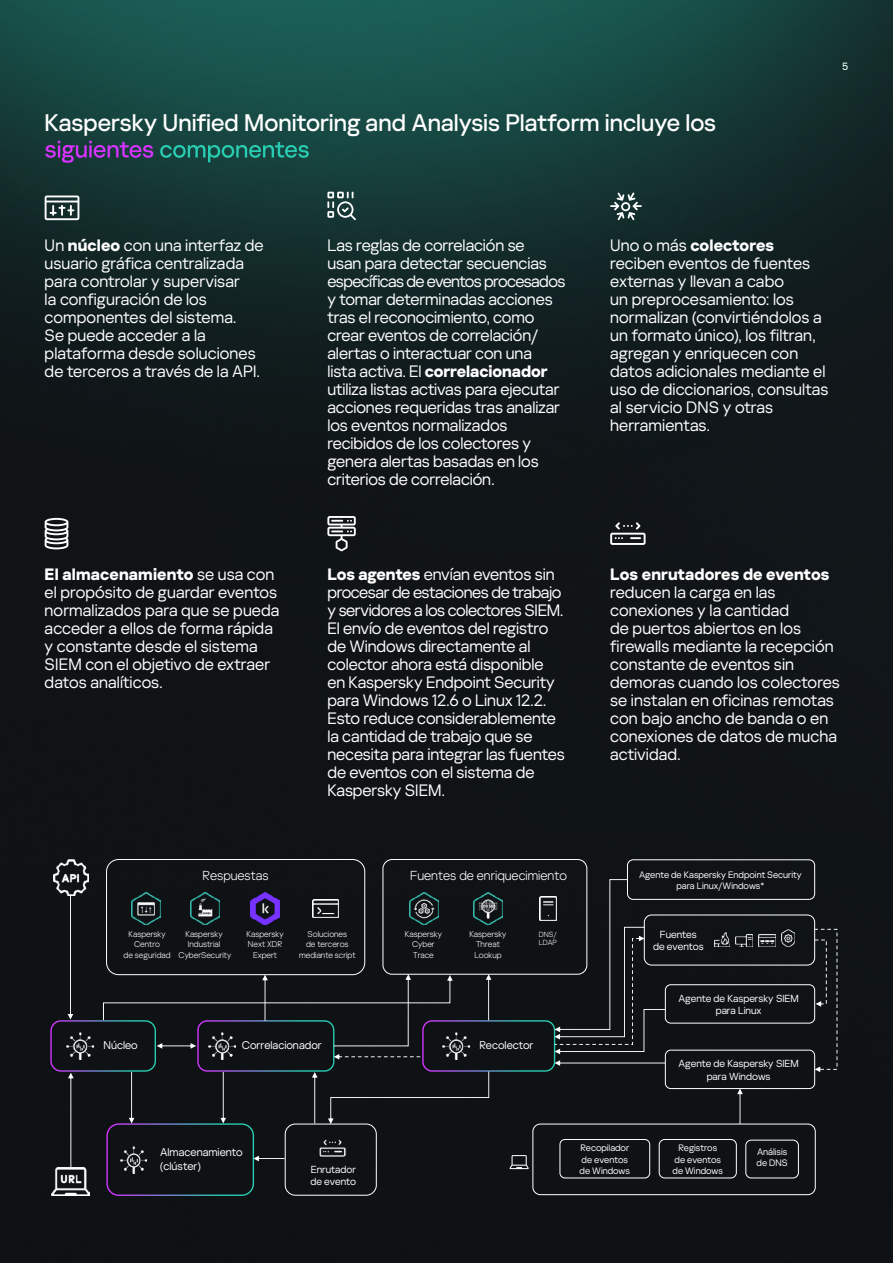
<style>
.page{position:relative;width:893px;height:1263px;background:#fff}
.page>*{position:absolute;margin:0;border:0;box-sizing:border-box;transform-origin:0 0}
.t1{font:500 24px/27px "Kaspersky Sans Display";color:#fff}
.t2{font:16.5px/18px "Kaspersky Sans Display";color:#fff}
.t3{font:700 16.5px "Kaspersky Sans Display";letter-spacing:.01em;color:#fff}
.t4{font:300 13.05px "Kaspersky Sans Display";color:#fff}
.t5{font:11.1px/13.4px "Kaspersky Sans Display";color:#fff}
.t6{font:500 10.5px "Kaspersky Sans Display";color:#fff}
.t7{font:10.2px/12.3px "Kaspersky Sans Display";color:#fff;text-align:center}
.t8{font:9.3px/11.1px "Kaspersky Sans Display";color:#fff;text-align:center}
.t9{font:300 8.4px/10.1px "Kaspersky Sans Display";color:#fff;text-align:center}
.t10{font:300 7.35px/9px "Kaspersky Sans Display";color:#fff}
.s1{font-weight:700}
</style>
<div class="page">
<div style="left:0;top:967px;width:893px;height:296px;background:#0e1215"></div>
<img style="left:0;top:0;width:893px;height:967px">
<svg style="left:327px;top:192px;width:29px;height:28px"></svg>
<svg style="left:45px;top:196px;width:34px;height:24px"></svg>
<svg style="left:610px;top:193px;width:32px;height:27px"></svg>
<svg style="left:45px;top:518px;width:23px;height:31px"></svg>
<svg style="left:327px;top:516px;width:29px;height:35px"></svg>
<svg style="left:610px;top:522px;width:36px;height:23px"></svg>
<img style="left:53px;top:860px;width:36px;height:19px">
<img style="left:736px;top:935px;width:16px;height:11px">
<img style="left:758px;top:935px;width:17px;height:11px">
<img style="left:714px;top:932px;width:16px;height:14px">
<img style="left:781px;top:930px;width:13px;height:17px">
<div style="left:644px;top:915px;width:171px;height:50px;border:1px solid #fff;border-radius:7px"></div>
<div style="left:627px;top:859px;width:188px;height:40px;border:1px solid #fff;border-radius:6px"></div>
<div style="left:533px;top:1124px;width:282px;height:71px;border:1px solid #fff;border-radius:8px"></div>
<div style="left:659px;top:1139px;width:78px;height:39px;border:1px solid #fff;border-radius:5px"></div>
<div style="left:746px;top:1140px;width:53px;height:38px;border:1px solid #fff;border-radius:5px"></div>
<div style="left:665px;top:984px;width:150px;height:39px;border:1px solid #fff;border-radius:5px"></div>
<div style="left:665px;top:1050px;width:150px;height:39px;border:1px solid #fff;border-radius:5px"></div>
<svg style="left:737px;top:1088px;width:6px;height:36px"></svg>
<svg style="left:814px;top:929px;width:23px;height:143px"></svg>
<svg style="left:50px;top:879px;width:615px;height:317px"></svg>
<h1 class="t1" style="left:45px;top:107px;width:673px">Kaspersky Unified Monitoring and Analysis Platform incluye los siguientes componentes</h1>
<p class="t6" style="left:842px;top:59px;width:8px">5</p>
<p class="t2" style="left:45px;top:235px;width:221px">Un <span class="s1">núcleo</span> con una interfaz de usuario gráfica centralizada para controlar y supervisar<br>la configuración de los componentes del sistema.<br>Se puede acceder a la plataforma desde soluciones de terceros a través de la API.</p>
<p class="t2" style="left:327px;top:235px;width:239px">Las reglas de correlación se<br>usan para detectar secuencias específicas de eventos procesados y tomar determinadas acciones tras el reconocimiento, como crear eventos de correlación/ alertas o interactuar con una<br>lista activa. El <span class="s1">correlacionador </span>utiliza listas activas para ejecutar acciones requeridas tras analizar los eventos normalizados recibidos de los colectores y genera alertas basadas en los criterios de correlación.</p>
<p class="t2" style="left:610px;top:235px;width:220px">Uno o más <span class="s1">colectores </span>reciben eventos de fuentes externas y llevan a cabo<br>un preprocesamiento: los normalizan (convirtiéndolos a un formato único), los filtran, agregan y enriquecen con datos adicionales mediante el uso de diccionarios, consultas al servicio DNS y otras herramientas.</p>
<p class="t2" style="left:45px;top:564px;width:236px"><span class="s1">El almacenamiento</span> se usa con el propósito de guardar eventos normalizados para que se pueda acceder a ellos de forma rápida y constante desde el sistema<br>SIEM con el objetivo de extraer datos analíticos.</p>
<p class="t2" style="left:327px;top:564px;width:239px"><span class="s1">Los agentes</span> envían eventos sin procesar de estaciones de trabajo y servidores a los colectores SIEM.<br>El envío de eventos del registro de Windows directamente al colector ahora está disponible en Kaspersky Endpoint Security para Windows 12.6 o Linux 12.2.<br>Esto reduce considerablemente la cantidad de trabajo que se necesita para integrar las fuentes de eventos con el sistema de<br>Kaspersky SIEM.</p>
<p class="t3" style="left:610px;top:561px;width:221px">Los enrutadores de eventos</p>
<p class="t2" style="left:610px;top:582px;width:231px">reducen la carga en las conexiones y la cantidad<br>de puertos abiertos en los firewalls mediante la recepción constante de eventos sin demoras cuando los colectores se instalan en oficinas remotas con bajo ancho de banda o en conexiones de datos de mucha actividad.</p>
<p class="t4" style="left:203px;top:866px;width:68px">Respuestas</p>
<p class="t4" style="left:410px;top:866px;width:158px">Fuentes de enriquecimiento</p>
<p class="t8" style="left:639px;top:868px;width:164px">Agente de Kaspersky Endpoint Security para Linux/Windows*</p>
<p class="t9" style="left:299px;top:929px;width:58px">Soluciones<br>de terceros mediante script</p>
<p class="t9" style="left:405px;top:929px;width:39px">Kaspersky<br>Cyber<br>Trace</p>
<p class="t9" style="left:124px;top:929px;width:49px">Kaspersky<br>Centro<br>de seguridad</p>
<p class="t9" style="left:469px;top:929px;width:39px">Kaspersky<br>Threat<br>Lookup</p>
<p class="t9" style="left:179px;top:929px;width:54px">Kaspersky<br>Industrial<br>CyberSecurity</p>
<p class="t9" style="left:247px;top:929px;width:39px">Kaspersky<br>Next XDR<br>Expert</p>
<p class="t10" style="left:539px;top:929px;width:20px">DNS/<br>LDAP</p>
<p class="t7" style="left:653px;top:927px;width:52px">Fuentes de eventos</p>
<p class="t7" style="left:678px;top:991px;width:122px">Agente de Kaspersky SIEM para Linux</p>
<p class="t5" style="left:104px;top:1037px;width:36px">Núcleo</p>
<p class="t5" style="left:479px;top:1037px;width:56px">Recolector</p>
<p class="t5" style="left:242px;top:1037px;width:81px">Correlacionador</p>
<p class="t7" style="left:678px;top:1057px;width:122px">Agente de Kaspersky SIEM para Windows</p>
<p class="t5" style="left:160px;top:1145px;width:84px">Almacenamiento (clúster)</p>
<p class="t7" style="left:311px;top:1162px;width:47px;text-align:left">Enrutador de evento</p>
<p class="t8" style="left:580px;top:1142px;width:52px;text-align:left">Recopilador de eventos de Windows</p>
<p class="t8" style="left:757px;top:1146px;width:33px;text-align:left">Análisis de DNS</p>
<p class="t8" style="left:672px;top:1142px;width:52px">Registros de eventos de Windows</p>
</div>
